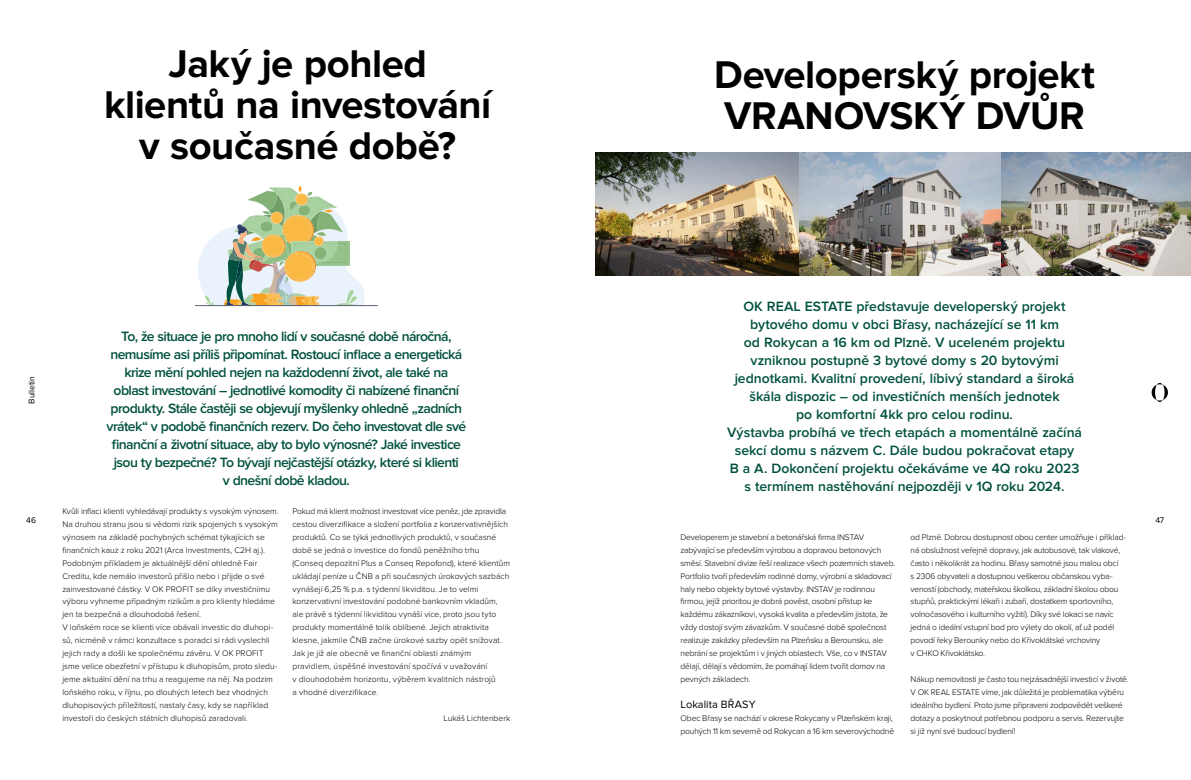
<style>
.page{position:relative;width:1191px;height:780px;background:#fff}
.page>*{position:absolute;margin:0;border:0;box-sizing:border-box;transform-origin:0 0}
.t1{font:700 40px/41px "Proxima Nova";letter-spacing:-.01em;color:#000;text-align:center}
.t2{font:600 14px/18px "Proxima Nova";letter-spacing:-.015em;color:#00513f;text-align:center}
.t3{font:600 14px/18px "Proxima Nova";letter-spacing:-.045em;color:#00513f;text-align:center}
.t4{font:11px "Proxima Nova";letter-spacing:.005em;color:#000}
.t5{font:300 8.5px/12.9px "Proxima Nova";letter-spacing:-.005em;color:#000}
.t6{font:8.5px "Proxima Nova";letter-spacing:-.005em;color:#000}
</style>
<div class="page">
<svg style="left:195px;top:185px;width:183px;height:121px"></svg>
<img style="left:595px;top:152px;width:596px;height:123px">
<svg style="left:1151px;top:383px;width:17px;height:19px"></svg>
<h1 class="t1" style="left:104px;top:44px;width:389px">Jaký je pohled klientů na investování v současné době?</h1>
<h1 class="t1" style="left:714px;top:55px;width:382px;text-align:left">Developerský projekt<br>VRANOVSKÝ DVŮR</h1>
<p class="t2" style="left:727px;top:297px;width:356px">OK REAL ESTATE představuje developerský projekt bytového domu v obci Břasy, nacházející se 11 km<br>od Rokycan a 16 km od Plzně. V uceleném projektu vzniknou postupně 3 bytové domy s 20 bytovými jednotkami. Kvalitní provedení, líbivý standard a široká škála dispozic – od investičních menších jednotek<br>po komfortní 4kk pro celou rodinu.<br>Výstavba probíhá ve třech etapách a momentálně začíná sekcí domu s názvem C. Dále budou pokračovat etapy<br>B a A. Dokončení projektu očekáváme ve 4Q roku 2023 s termínem nastěhování nejpozději v 1Q roku 2024.</p>
<p class="t3" style="left:106px;top:327px;width:361px">To, že situace je pro mnoho lidí v současné době náročná, nemusíme asi příliš připomínat. Rostoucí inflace a energetická krize mění pohled nejen na každodenní život, ale také na oblast investování – jednotlivé komodity či nabízené finanční produkty. Stále častěji se objevují myšlenky ohledně „zadních vrátek“ v podobě finančních rezerv. Do čeho investovat dle své finanční a životní situace, aby to bylo výnosné? Jaké investice jsou ty bezpečné? To bývají nejčastější otázky, které si klienti<br>v dnešní době kladou.</p>
<p class="t5" style="left:62px;top:505px;width:218px">Kvůli inflaci klienti vyhledávají produkty s vysokým výnosem.<br>Na druhou stranu jsou si vědomi rizik spojených s vysokým výnosem na základě pochybných schémat týkajících se finančních kauz z roku 2021 (Arca Investments, C2H aj.).<br>Podobným příkladem je aktuálnější dění ohledně Fair Creditu, kde nemálo investorů přišlo nebo i přijde o své zainvestované částky. V OK PROFIT se díky investičnímu výboru vyhneme případným rizikům a pro klienty hledáme jen ta bezpečná a dlouhodobá řešení.<br>V loňském roce se klienti více obávali investic do dluhopi&shy;sů, nicméně v rámci konzultace s poradci si rádi vyslechli jejich rady a došli ke společnému závěru. V OK PROFIT jsme velice obezřetní v přístupu k dluhopisům, proto sledu&shy;jeme aktuální dění na trhu a reagujeme na něj. Na podzim loňského roku, v říjnu, po dlouhých letech bez vhodných dluhopisových příležitostí, nastaly časy, kdy se například investoři do českých státních dluhopisů zaradovali.</p>
<p class="t5" style="left:292px;top:505px;width:219px">Pokud má klient možnost investovat více peněz, jde zpravidla cestou diverzifikace a složení portfolia z konzervativnějších produktů. Co se týká jednotlivých produktů, v současné době se jedná o investice do fondů peněžního trhu (Conseq depozitní Plus a Conseq Repofond), které klientům ukládají peníze u ČNB a při současných úrokových sazbách vynášejí 6,25 % p.a. s týdenní likviditou. Je to velmi konzervativní investování podobné bankovním vkladům, ale právě s týdenní likviditou vynáší více, proto jsou tyto produkty momentálně tolik oblíbené. Jejich atraktivita klesne, jakmile ČNB začne úrokové sazby opět snižovat.<br>Jak je již ale obecně ve finanční oblasti známým pravidlem, úspěšné investování spočívá v uvažování<br>v dlouhodobém horizontu, výběrem kvalitních nástrojů<br>a vhodné diverzifikace.</p>
<p class="t6" style="left:27px;top:404px;width:29px;rotate:-90deg">Bulletin</p>
<p class="t6" style="left:26px;top:515px;width:11px">46</p>
<p class="t6" style="left:1155px;top:515px;width:10px">47</p>
<p class="t5" style="left:910px;top:530px;width:217px">od Plzně. Dobrou dostupnost obou center umožňuje i příklad&shy;ná obslužnost veřejné dopravy, jak autobusové, tak vlakové, často i několikrát za hodinu. Břasy samotné jsou malou obcí<br>s 2306 obyvateli a dostupnou veškerou občanskou vyba&shy;veností (obchody, mateřskou školkou, základní školou obou stupňů, praktickými lékaři i zubaři, dostatkem sportovního, volnočasového i kulturního vyžití). Díky své lokaci se navíc jedná o ideální vstupní bod pro výlety do okolí, ať už podél povodí řeky Berounky nebo do Křivoklátské vrchoviny<br>v CHKO Křivoklátsko.</p>
<p class="t5" style="left:910px;top:672px;width:219px">Nákup nemovitosti je často tou nejzásadnější investicí v životě.<br>V OK REAL ESTATE víme, jak důležitá je problematika výběru ideálního bydlení. Proto jsme připraveni zodpovědět veškeré dotazy a poskytnout potřebnou podporu a servis. Rezervujte si již nyní své budoucí bydlení!</p>
<p class="t5" style="left:680px;top:530px;width:216px">Developerem je stavební a betonářská firma INSTAV zabývající se především výrobou a dopravou betonových směsí. Stavební divize řeší realizace všech pozemních staveb.<br>Portfolio tvoří především rodinné domy, výrobní a skladovací haly nebo objekty bytové výstavby. INSTAV je rodinnou firmou, jejíž prioritou je dobrá pověst, osobní přístup ke každému zákazníkovi, vysoká kvalita a především jistota, že vždy dostojí svým závazkům. V současné době společnost realizuje zakázky především na Plzeňsku a Berounsku, ale nebrání se projektům i v jiných oblastech. Vše, co v INSTAV dělají, dělají s vědomím, že pomáhají lidem tvořit domov na pevných základech.</p>
<p class="t4" style="left:680px;top:697px;width:76px">Lokalita BŘASY</p>
<p class="t5" style="left:680px;top:711px;width:215px">Obec Břasy se nachází v okrese Rokycany v Plzeňském kraji, pouhých 11 km severně od Rokycan a 16 km severovýchodně</p>
<p class="t5" style="left:443px;top:711px;width:68px">Lukáš Lichtenberk</p>
</div>
